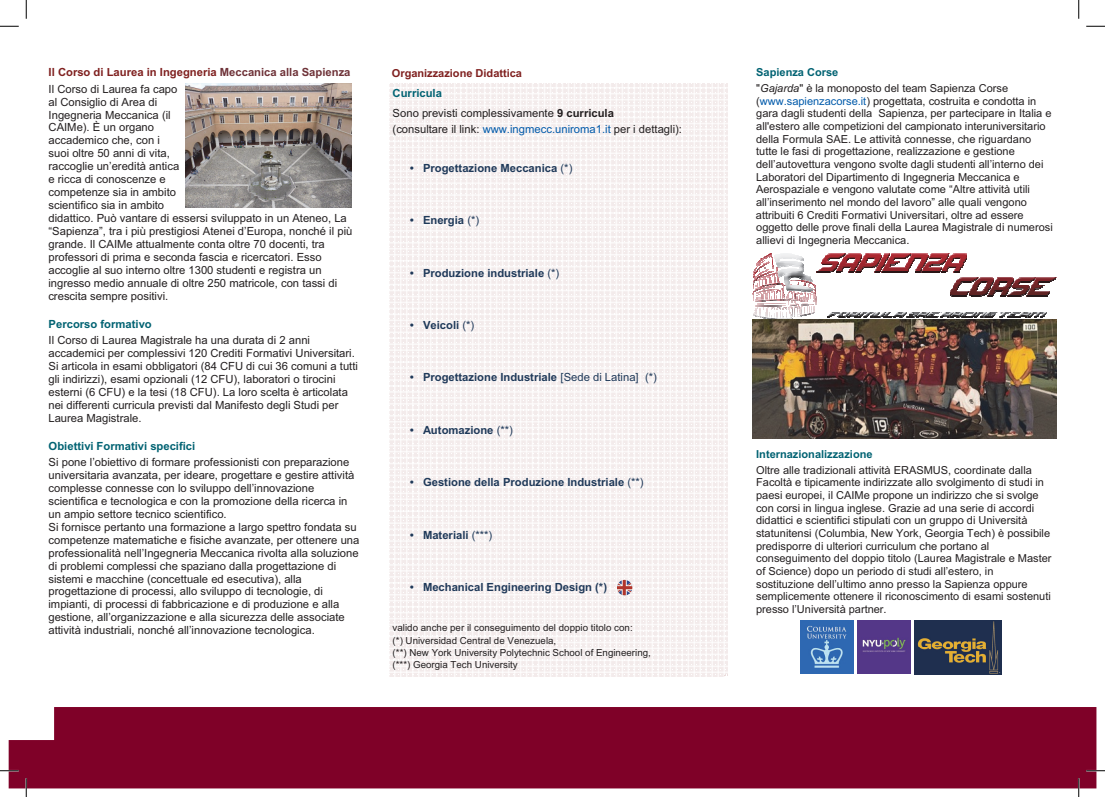
<style>
.page{position:relative;width:1105px;height:797px;background:#fff}
.page>*{position:absolute;margin:0;border:0;box-sizing:border-box;transform-origin:0 0}
.t1{font:11.25px/13px "Arial";color:#231f20}
.t2{font:700 11.25px "Arial";color:#1f3959}
.t3{font:700 11.25px/16.4px "Arial";color:#7f201f}
.t4{font:700 11.25px "Arial";color:#006272}
.t5{font:11px/12.6px "Arial";color:#231f20}
.t6{font:700 11px "Arial";color:#7f201f}
.t7{font:700 11px "Arial";color:#006272}
.t8{font:9.75px/12.1px "Arial";color:#231f20}
.s1{color:#6e3238}
.s2{font-weight:400;color:#231f20}
.s3{font-weight:700;color:#006272}
.s4{font-style:italic}
.s5{color:#015aaa}
.s6{font-weight:700}
.s7{font-family:"Myriad Pro";font-weight:400;font-size:15px}
.s8{font-weight:400}
</style>
<div class="page">
<div style="left:9px;top:707px;width:1087px;height:81px;background:#7f0128"></div>
<img style="left:389px;top:83px;width:338px;height:593px">
<img style="left:186px;top:84px;width:165px;height:124px">
<img style="left:801px;top:620px;width:53px;height:53px">
<img style="left:914px;top:621px;width:88px;height:53px">
<img style="left:857px;top:620px;width:54px;height:53px">
<svg style="left:753px;top:253px;width:303px;height:67px"></svg>
<img style="left:752px;top:320px;width:305px;height:118px">
<img style="left:617px;top:580px;width:15px;height:15px;border-radius:8px">
<svg style="left:0;top:25px;width:19px;height:2px"></svg>
<svg style="left:1086px;top:25px;width:19px;height:2px"></svg>
<svg style="left:0;top:770px;width:19px;height:1px"></svg>
<svg style="left:1086px;top:770px;width:19px;height:1px"></svg>
<svg style="left:25px;top:0;width:2px;height:19px"></svg>
<svg style="left:25px;top:778px;width:2px;height:19px"></svg>
<svg style="left:1078px;top:0;width:1px;height:19px"></svg>
<svg style="left:1078px;top:778px;width:1px;height:19px"></svg>
<p class="t3" style="left:49px;top:64px;width:303px">Il Corso di Laurea in Ingegneria <span class="s1">Meccanica alla Sapienza<br></span><span class="s2">Il Corso di Laurea fa capo</span></p>
<p class="t1" style="left:48px;top:95px;width:306px">al Consiglio di Area di<br>Ingegneria Meccanica (il<br>CAIMe). È un organo<br>accademico che, con i<br>suoi oltre 50 anni di vita,<br>raccoglie un’eredità antica<br>e ricca di conoscenze e<br>competenze sia in ambito<br>scientifico sia in ambito<br>didattico. Può vantare di essersi sviluppato in un Ateneo, La “Sapienza”, tra i più prestigiosi Atenei d’Europa, nonché il più grande. Il CAIMe attualmente conta oltre 70 docenti, tra professori di prima e seconda fascia e ricercatori. Esso accoglie al suo interno oltre 1300 studenti e registra un ingresso medio annuale di oltre 250 matricole, con tassi di crescita sempre positivi.</p>
<p class="t4" style="left:49px;top:316px;width:105px">Percorso formativo</p>
<p class="t1" style="left:48px;top:334px;width:311px">Il Corso di Laurea Magistrale ha una durata di 2 anni accademici per complessivi 120 Crediti Formativi Universitari.<br>Si articola in esami obbligatori (84 CFU di cui 36 comuni a tutti gli indirizzi), esami opzionali (12 CFU), laboratori o tirocini esterni (6 CFU) e la tesi (18 CFU). La loro scelta è articolata nei differenti curricula previsti dal Manifesto degli Studi per Laurea Magistrale.</p>
<p class="t4" style="left:49px;top:438px;width:148px">Obiettivi Formativi specifici</p>
<p class="t1" style="left:48px;top:455px;width:312px">Si pone l’obiettivo di formare professionisti con preparazione universitaria avanzata, per ideare, progettare e gestire attività complesse connesse con lo sviluppo dell’innovazione scientifica e tecnologica e con la promozione della ricerca in un ampio settore tecnico scientifico.<br>Si fornisce pertanto una formazione a largo spettro fondata su competenze matematiche e fisiche avanzate, per ottenere una professionalità nell’Ingegneria Meccanica rivolta alla soluzione di problemi complessi che spaziano dalla progettazione di sistemi e macchine (concettuale ed esecutiva), alla progettazione di processi, allo sviluppo di tecnologie, di impianti, di processi di fabbricazione e di produzione e alla gestione, all’organizzazione e alla sicurezza delle associate attività industriali, nonché all’innovazione tecnologica.</p>
<p class="t6" style="left:392px;top:66px;width:132px">Organizzazione Didattica</p>
<p class="t5" style="left:756px;top:64px;width:253px;line-height:16px"><span class="s3">Sapienza Corse<br></span>"<span class="s4">Gajarda</span>" è la monoposto del team Sapienza Corse</p>
<p class="t5" style="left:756px;top:95px;width:298px">(<span class="s5">www.sapienzacorse.it</span>) progettata, costruita e condotta in gara dagli studenti della Sapienza, per partecipare in Italia e all'estero alle competizioni del campionato interuniversitario della Formula SAE. Le attività connesse, che riguardano tutte le fasi di progettazione, realizzazione e gestione dell’autovettura vengono svolte dagli studenti all’interno dei Laboratori del Dipartimento di Ingegneria Meccanica e Aerospaziale e vengono valutate come “Altre attività utili all’inserimento nel mondo del lavoro” alle quali vengono attribuiti 6 Crediti Formativi Universitari, oltre ad essere oggetto delle prove finali della Laurea Magistrale di numerosi allievi di Ingegneria Meccanica.</p>
<p class="t1" style="left:393px;top:83px;width:223px;line-height:20px"><span class="s3">Curricula<br></span>Sono previsti complessivamente <span class="s6">9 curricula</span></p>
<p class="t1" style="left:393px;top:122px;width:291px">(consultare il link: <span class="s5">www.ingmecc.uniroma1.it</span> per i dettagli):</p>
<p class="t2" style="left:410px;top:160px;width:164px"><span class="s7">•</span> Progettazione Meccanica <span class="s8">(*)</span></p>
<p class="t2" style="left:410px;top:212px;width:71px"><span class="s7">•</span> Energia <span class="s8">(*)</span></p>
<p class="t2" style="left:410px;top:265px;width:151px"><span class="s7">•</span> Produzione industriale <span class="s8">(*)</span></p>
<p class="t2" style="left:410px;top:317px;width:66px"><span class="s7">•</span> Veicoli <span class="s8">(*)</span></p>
<p class="t2" style="left:410px;top:370px;width:249px"><span class="s7">•</span> Progettazione Industriale <span class="s8">[Sede di Latina] (*)</span></p>
<p class="t2" style="left:410px;top:422px;width:105px"><span class="s7">•</span> Automazione <span class="s8">(**)</span></p>
<p class="t2" style="left:410px;top:475px;width:235px"><span class="s7">•</span> Gestione della Produzione Industriale <span class="s8">(**)</span></p>
<p class="t2" style="left:410px;top:527px;width:84px"><span class="s7">•</span> Materiali <span class="s8">(***)</span></p>
<p class="t2" style="left:410px;top:580px;width:199px"><span class="s7">•</span> Mechanical Engineering Design (*)</p>
<p class="t8" style="left:393px;top:622px;width:260px">valido anche per il conseguimento del doppio titolo con:<br>(*) Universidad Central de Venezuela,<br>(**) New York University Polytechnic School of Engineering, (***) Georgia Tech University</p>
<p class="t7" style="left:756px;top:446px;width:118px">Internazionalizzazione</p>
<p class="t5" style="left:756px;top:463px;width:297px">Oltre alle tradizionali attività ERASMUS, coordinate dalla Facoltà e tipicamente indirizzate allo svolgimento di studi in paesi europei, il CAIMe propone un indirizzo che si svolge con corsi in lingua inglese. Grazie ad una serie di accordi didattici e scientifici stipulati con un gruppo di Università statunitensi (Columbia, New York, Georgia Tech) è possibile predisporre di ulteriori curriculum che portano al conseguimento del doppio titolo (Laurea Magistrale e Master of Science) dopo un periodo di studi all’estero, in sostituzione dell’ultimo anno presso la Sapienza oppure semplicemente ottenere il riconoscimento di esami sostenuti presso l’Università partner.</p>
</div>
